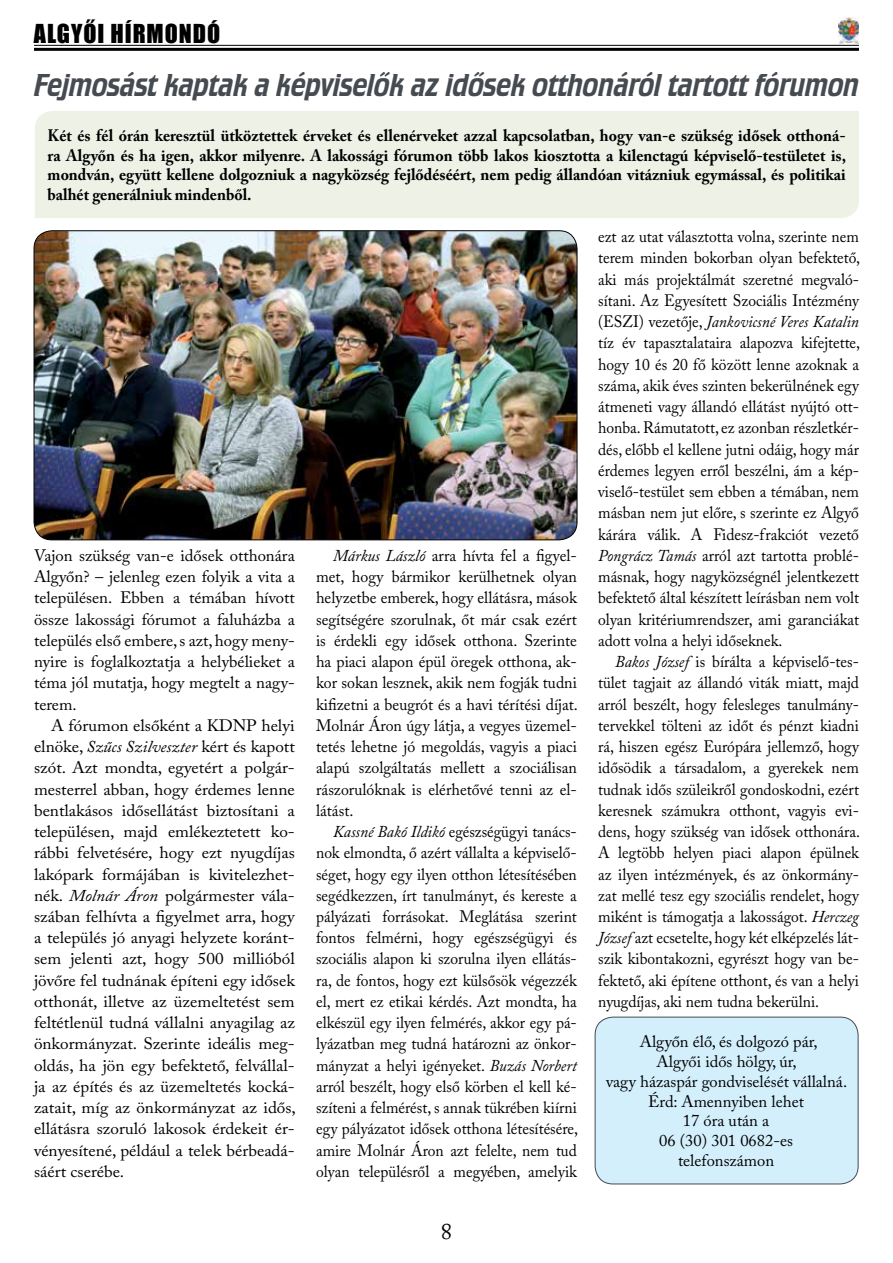
<style>
.page{position:relative;width:893px;height:1263px;background:#fff}
.page>*{position:absolute;margin:0;border:0;box-sizing:border-box;transform-origin:0 0}
.t1{font:33px "Crillee TOT";color:#454b50;scale:.88 1}
.t2{font:24px "Impact";letter-spacing:.04em;color:#000}
.t3{font:22.5px "Adobe Caslon Pro";color:#000}
.t4{font:16.5px/21.3px "Adobe Caslon Pro";color:#000;text-align:justify;scale:.94 1}
.t5{font:16.5px/21.3px "Adobe Caslon Pro";color:#000;text-align:justify;scale:1.04 1}
.t6{font:16.5px/21.3px "Adobe Caslon Pro";color:#000;text-align:justify;scale:.96 1}
.t7{font:16.5px/21.3px "Adobe Caslon Pro";color:#000;text-align:justify}
.t8{font:700 16.5px/19.8px "Adobe Caslon Pro";color:#000;text-align:justify;scale:.96 1}
.s1{font-style:italic}
</style>
<div class="page">
<hr style="left:34px;top:45px;width:825px;height:1px;background:#000">
<hr style="left:34px;top:48px;width:825px;height:3px;background:#000">
<img style="left:838px;top:17px;width:21px;height:26px">
<div style="left:35px;top:111px;width:824px;height:107px;background:#edf1e6"></div>
<img style="left:34px;top:231px;width:543px;height:309px">
<div style="left:595px;top:1017px;width:263px;height:167px;background:#d4effc;border-radius:18px"></div>
<div style="left:595px;top:1017px;width:263px;height:167px;border:1px solid #454b50;border-radius:18px"></div>
<h2 class="t2" style="left:34px;top:15px;width:188px">ALGYŐI HÍRMONDÓ</h2>
<h1 class="t1" style="left:34px;top:67px;width:939px">Fejmosást kaptak a képviselők az idősek otthonáról tartott fórumon</h1>
<p class="t8" style="left:48px;top:125px;width:833px">Két és fél órán keresztül ütköztettek érveket és ellenérveket azzal kapcsolatban, hogy van-e szükség idősek otthoná&shy;ra Algyőn és ha igen, akkor milyenre. A lakossági fórumon több lakos kiosztotta a kilenctagú képviselő-testületet is, mondván, együtt kellene dolgozniuk a nagyközség fejlődéséért, nem pedig állandóan vitázniuk egymással, és politikai balhét generálniuk mindenből.</p>
<p class="t7" style="left:34px;top:544px;width:262px">Vajon szükség van-e idősek otthonára Algyőn? – jelenleg ezen folyik a vita a településen. Ebben a témában hívott össze lakossági fórumot a faluházba a település első embere, s azt, hogy men - nyire is foglalkoztatja a helybélieket a téma jól mutatja, hogy megtelt a nagy&shy;terem.</p>
<p class="t5" style="left:34px;top:714px;width:253px;text-indent:17px">A fórumon elsőként a KDNP helyi elnöke, <span class="s1">Szűcs Szilveszter</span> kért és kapott szót. Azt mondta, egyetért a polgár&shy;mesterrel abban, hogy érdemes lenne bentlakásos idősellátást biztosítani a településen, majd emlékeztetett ko&shy;rábbi felvetésére, hogy ezt nyugdíjas lakópark formájában is kivitelezhet&shy;nék. <span class="s1">Molnár Áron</span> polgármester vála&shy;szában felhívta a figyelmet arra, hogy a település jó anyagi helyzete koránt&shy;sem jelenti azt, hogy 500 millióból jövőre fel tudnának építeni egy idősek otthonát, illetve az üzemeltetést sem feltétlenül tudná vállalni anyagilag az önkormányzat. Szerinte ideális meg&shy;oldás, ha jön egy befektető, felvállal&shy;ja az építés és az üzemeltetés kocká&shy;zatait, míg az önkormányzat az idős, ellátásra szoruló lakosok érdekeit ér&shy;vényesítené, például a telek bérbeadá&shy;sáért cserébe.</p>
<p class="t6" style="left:316px;top:544px;width:274px;text-indent:17px"><span class="s1">Márkus László</span> arra hívta fel a figyel&shy;met, hogy bármikor kerülhetnek olyan helyzetbe emberek, hogy ellátásra, mások segítségére szorulnak, őt már csak ezért is érdekli egy idősek otthona. Szerinte ha piaci alapon épül öregek otthona, ak&shy;kor sokan lesznek, akik nem fogják tudni kifizetni a beugrót és a havi térítési díjat.<br>Molnár Áron úgy látja, a vegyes üzemel&shy;tetés lehetne jó megoldás, vagyis a piaci alapú szolgáltatás mellett a szociálisan rászorulóknak is elérhetővé tenni az el&shy;látást.</p>
<p class="t4" style="left:316px;top:821px;width:280px;text-indent:17px"><span class="s1">Kassné Bakó Ildikó</span> egészségügyi tanács&shy;nok elmondta, ő azért vállalta a képviselő&shy;séget, hogy egy ilyen otthon létesítésében segédkezzen, írt tanulmányt, és kereste a pályázati forrásokat. Meglátása szerint fontos felmérni, hogy egészségügyi és szociális alapon ki szorulna ilyen ellátás&shy;ra, de fontos, hogy ezt külsősök végezzék el, mert ez etikai kérdés. Azt mondta, ha elkészül egy ilyen felmérés, akkor egy pá&shy;lyázatban meg tudná határozni az önkor&shy;mányzat a helyi igényeket. <span class="s1">Buzás Norbert </span>arról beszélt, hogy első körben el kell ké&shy;szíteni a felmérést, s annak tükrében kiírni egy pályázatot idősek otthona létesítésére, amire Molnár Áron azt felelte, nem tud olyan településről a megyében, amelyik</p>
<h3 class="t3" style="left:441px;top:1218px;width:13px">8</h3>
<p class="t4" style="left:598px;top:226px;width:280px">ezt az utat választotta volna, szerinte nem terem minden bokorban olyan befektető, aki más projektálmát szeretné megvaló&shy;sítani. Az Egyesített Szociális Intézmény (ESZI) vezetője, <span class="s1">Jankovicsné Veres Katalin </span>tíz év tapasztalataira alapozva kifejtette, hogy 10 és 20 fő között lenne azoknak a száma, akik éves szinten bekerülnének egy átmeneti vagy állandó ellátást nyújtó ott&shy;honba. Rámutatott, ez azonban részletkér&shy;dés, előbb el kellene jutni odáig, hogy már érdemes legyen erről beszélni, ám a kép&shy;viselő-testület sem ebben a témában, nem másban nem jut előre, s szerinte ez Algyő kárára válik. A Fidesz-frakciót vezető <span class="s1">Pongrácz Tamás</span> arról azt tartotta problé&shy;másnak, hogy nagyközségnél jelentkezett befektető által készített leírásban nem volt olyan kritériumrendszer, ami garanciákat adott volna a helyi időseknek.</p>
<p class="t4" style="left:598px;top:651px;width:280px;text-indent:17px"><span class="s1">Bakos József</span> is bírálta a képviselő-tes&shy;tület tagjait az állandó viták miatt, majd arról beszélt, hogy felesleges tanulmány&shy;tervekkel tölteni az időt és pénzt kiadni rá, hiszen egész Európára jellemző, hogy idősödik a társadalom, a gyerekek nem tudnak idős szüleikről gondoskodni, ezért keresnek számukra otthont, vagyis evi&shy;dens, hogy szükség van idősek otthonára.<br>A legtöbb helyen piaci alapon épülnek az ilyen intézmények, és az önkormány&shy;zat mellé tesz egy szociális rendelet, hogy miként is támogatja a lakosságot. <span class="s1">Herczeg József</span> azt ecsetelte, hogy két elképzelés lát&shy;szik kibontakozni, egyrészt hogy van be&shy;fektető, aki építene otthont, és van a helyi nyugdíjas, aki nem tudna bekerülni.</p>
<p class="t7" style="left:606px;top:1031px;width:243px;line-height:19.8px;text-align:center">Algyőn élő, és dolgozó pár,<br>Algyői idős hölgy, úr,<br>vagy házaspár gondviselését vállalná.<br>Érd: Amennyiben lehet<br>17 óra után a<br>06 (30) 301 0682-es<br>telefonszámon</p>
</div>
